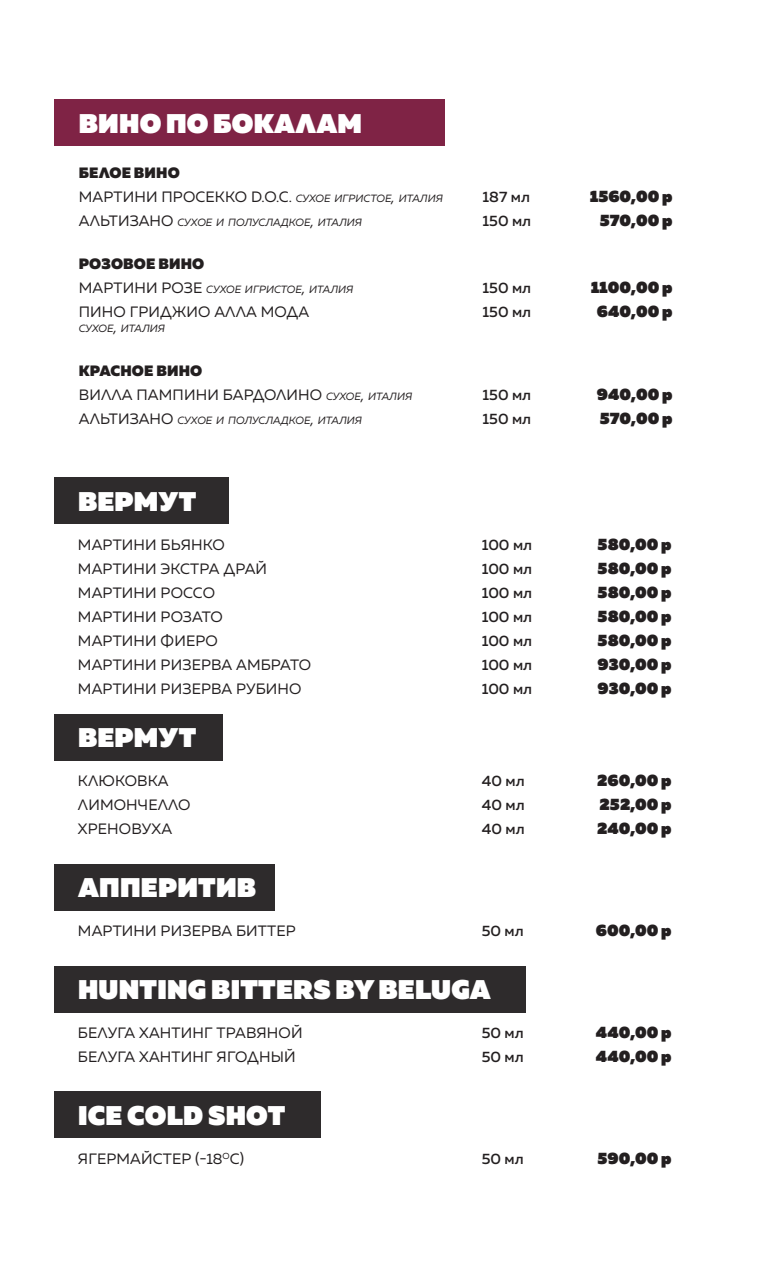
<style>
.page{position:relative;width:766px;height:1263px;background:#fff}
.page>*{position:absolute;margin:0;border:0;box-sizing:border-box;transform-origin:0 0}
.t1{font:800 27px "Muller";letter-spacing:.01em;color:#fff}
.t2{font:800 16.5px "Muller";color:#231f20}
.t3{font:15px "Muller";letter-spacing:.01em;color:#231f20}
.t4{font:500 15px "Muller";color:#231f20}
.t5{font:900 15px "Muller";letter-spacing:.01em;color:#231f20}
.t6{font:italic 10.5px "Muller";color:#231f20}
.s1{font-style:italic;font-size:10.5px}
.s2{font-style:italic}
.s3{font-style:normal;font-size:15px}
.s4{font-size:15px}
</style>
<div class="page">
<div style="left:54px;top:99px;width:391px;height:46px;background:#7f2345"></div>
<div style="left:54px;top:477px;width:175px;height:46px;background:#2e2b2c"></div>
<div style="left:54px;top:864px;width:220px;height:46px;background:#2e2b2c"></div>
<div style="left:54px;top:714px;width:168px;height:46px;background:#2e2b2c"></div>
<div style="left:54px;top:966px;width:471px;height:46px;background:#2e2b2c"></div>
<div style="left:54px;top:1092px;width:266px;height:46px;background:#2e2b2c"></div>
<p class="t1" style="left:79px;top:106px;width:284px">ВИНО ПО БОКАЛАМ</p>
<p class="t5" style="left:79px;top:163px;width:102px">БЕЛОЕ ВИНО</p>
<p class="t3" style="left:79px;top:187px;width:365px">МАРТИНИ ПРОСЕККО D.O.C. <span class="s1">сухое игристое</span><span class="s2">,</span> <span class="s1">италия</span></p>
<p class="t4" style="left:482px;top:187px;width:49px">187 мл</p>
<p class="t2" style="left:589px;top:185px;width:84px">1560,00 р</p>
<p class="t6" style="left:79px;top:216px;width:285px"><span class="s3">АЛЬТИЗАНО</span> сухое и полусладкое<span class="s4">,</span> италия</p>
<p class="t4" style="left:482px;top:211px;width:50px">150 мл</p>
<p class="t2" style="left:599px;top:209px;width:74px">570,00 р</p>
<p class="t5" style="left:79px;top:255px;width:127px">РОЗОВОЕ ВИНО</p>
<p class="t6" style="left:79px;top:283px;width:276px"><span class="s3">МАРТИНИ РОЗЕ</span> сухое игристое<span class="s4">,</span> италия</p>
<p class="t4" style="left:482px;top:279px;width:50px">150 мл</p>
<p class="t2" style="left:590px;top:277px;width:83px">1100,00 р</p>
<p class="t3" style="left:79px;top:303px;width:232px">ПИНО ГРИДЖИО АЛЛА МОДА</p>
<p class="t4" style="left:482px;top:303px;width:50px">150 мл</p>
<p class="t2" style="left:596px;top:301px;width:77px">640,00 р</p>
<p class="t6" style="left:79px;top:322px;width:88px">сухое<span class="s4">,</span> италия</p>
<p class="t5" style="left:79px;top:361px;width:125px">КРАСНОЕ ВИНО</p>
<p class="t3" style="left:79px;top:385px;width:335px">ВИЛЛА ПАМПИНИ БАРДОЛИНО <span class="s1">сухое</span><span class="s2">,</span> <span class="s1">италия</span></p>
<p class="t4" style="left:482px;top:385px;width:50px">150 мл</p>
<p class="t2" style="left:596px;top:383px;width:77px">940,00 р</p>
<p class="t6" style="left:79px;top:414px;width:285px"><span class="s3">АЛЬТИЗАНО</span> сухое и полусладкое<span class="s4">,</span> италия</p>
<p class="t4" style="left:482px;top:409px;width:50px">150 мл</p>
<p class="t2" style="left:599px;top:407px;width:74px">570,00 р</p>
<p class="t1" style="left:78px;top:484px;width:120px">ВЕРМУТ</p>
<p class="t3" style="left:78px;top:536px;width:148px">МАРТИНИ БЬЯНКО</p>
<p class="t4" style="left:481px;top:536px;width:52px">100 мл</p>
<p class="t2" style="left:597px;top:534px;width:75px">580,00 р</p>
<p class="t3" style="left:78px;top:560px;width:191px">МАРТИНИ ЭКСТРА ДРАЙ</p>
<p class="t4" style="left:481px;top:560px;width:52px">100 мл</p>
<p class="t2" style="left:597px;top:558px;width:75px">580,00 р</p>
<p class="t3" style="left:78px;top:584px;width:138px">МАРТИНИ РОССО</p>
<p class="t4" style="left:481px;top:584px;width:52px">100 мл</p>
<p class="t2" style="left:597px;top:582px;width:75px">580,00 р</p>
<p class="t3" style="left:78px;top:608px;width:146px">МАРТИНИ РОЗАТО</p>
<p class="t4" style="left:481px;top:608px;width:52px">100 мл</p>
<p class="t2" style="left:597px;top:606px;width:75px">580,00 р</p>
<p class="t3" style="left:78px;top:632px;width:141px">МАРТИНИ ФИЕРО</p>
<p class="t4" style="left:481px;top:632px;width:52px">100 мл</p>
<p class="t2" style="left:597px;top:630px;width:75px">580,00 р</p>
<p class="t3" style="left:78px;top:656px;width:234px">МАРТИНИ РИЗЕРВА АМБРАТО</p>
<p class="t4" style="left:481px;top:656px;width:52px">100 мл</p>
<p class="t2" style="left:597px;top:654px;width:75px">930,00 р</p>
<p class="t3" style="left:78px;top:680px;width:225px">МАРТИНИ РИЗЕРВА РУБИНО</p>
<p class="t4" style="left:481px;top:680px;width:52px">100 мл</p>
<p class="t2" style="left:597px;top:678px;width:75px">930,00 р</p>
<p class="t1" style="left:78px;top:720px;width:120px">ВЕРМУТ</p>
<p class="t3" style="left:78px;top:771px;width:92px">КЛЮКОВКА</p>
<p class="t4" style="left:481px;top:771px;width:44px">40 мл</p>
<p class="t2" style="left:597px;top:769px;width:76px">260,00 р</p>
<p class="t3" style="left:78px;top:795px;width:114px">ЛИМОНЧЕЛЛО</p>
<p class="t4" style="left:481px;top:795px;width:44px">40 мл</p>
<p class="t2" style="left:599px;top:793px;width:73px">252,00 р</p>
<p class="t3" style="left:78px;top:819px;width:96px">ХРЕНОВУХА</p>
<p class="t4" style="left:481px;top:819px;width:44px">40 мл</p>
<p class="t2" style="left:596px;top:817px;width:76px">240,00 р</p>
<p class="t1" style="left:78px;top:870px;width:179px">АППЕРИТИВ</p>
<p class="t3" style="left:78px;top:921px;width:219px">МАРТИНИ РИЗЕРВА БИТТЕР</p>
<p class="t4" style="left:481px;top:921px;width:43px">50 мл</p>
<p class="t2" style="left:595px;top:919px;width:77px">600,00 р</p>
<p class="t1" style="left:78px;top:972px;width:414px">HUNTING BITTERS BY BELUGA</p>
<p class="t3" style="left:78px;top:1023px;width:226px">БЕЛУГА ХАНТИНГ ТРАВЯНОЙ</p>
<p class="t4" style="left:481px;top:1023px;width:43px">50 мл</p>
<p class="t2" style="left:595px;top:1021px;width:77px">440,00 р</p>
<p class="t3" style="left:78px;top:1047px;width:219px">БЕЛУГА ХАНТИНГ ЯГОДНЫЙ</p>
<p class="t4" style="left:481px;top:1047px;width:43px">50 мл</p>
<p class="t2" style="left:595px;top:1045px;width:77px">440,00 р</p>
<p class="t1" style="left:78px;top:1098px;width:209px">ICE COLD SHOT</p>
<p class="t3" style="left:78px;top:1149px;width:168px">ЯГЕРМАЙСТЕР (-18<sup>О</sup>С)</p>
<p class="t4" style="left:481px;top:1149px;width:43px">50 мл</p>
<p class="t2" style="left:597px;top:1147px;width:75px">590,00 р</p>
</div>
